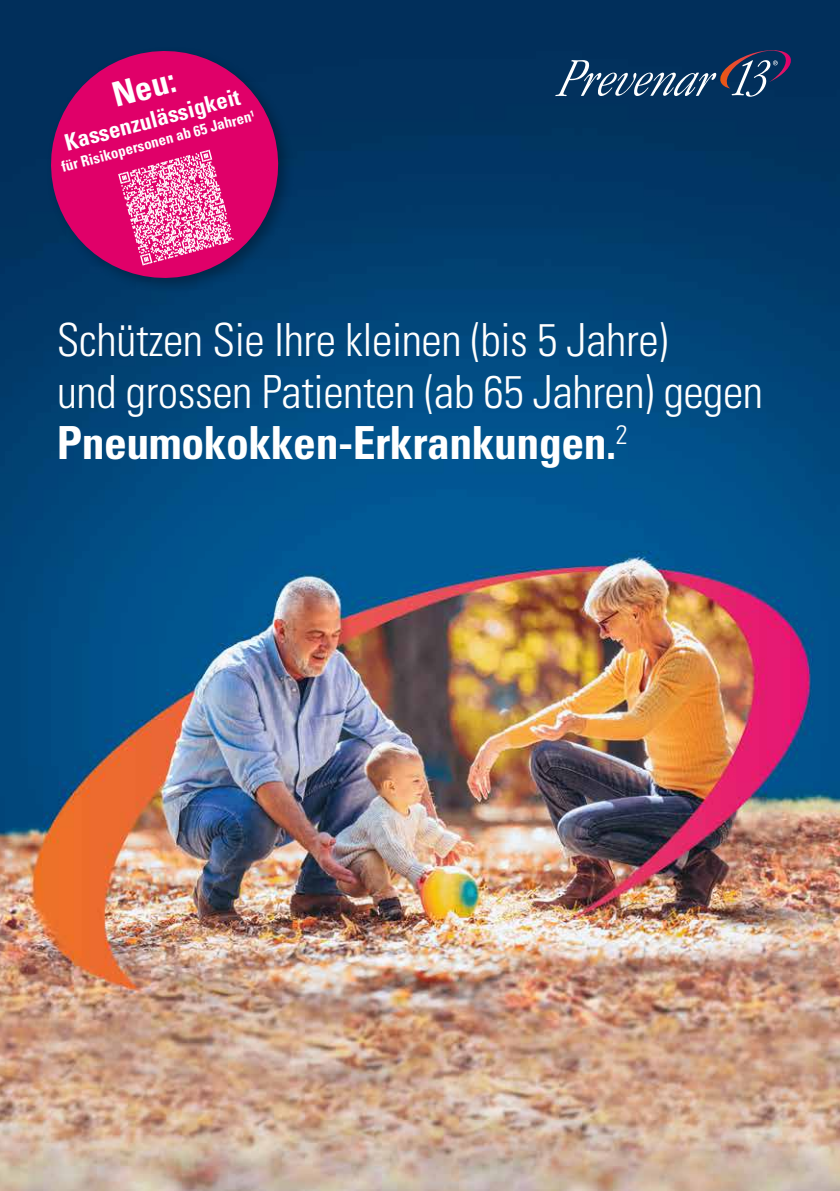
<style>
.page{position:relative;width:840px;height:1191px;background:#fff}
.page>*{position:absolute;margin:0;border:0;box-sizing:border-box;transform-origin:0 0}
.t1{font:300 condensed 45.6px/51.4px "Univers LT Std";letter-spacing:-.01em;color:#fff}
.t2{font:700 condensed 34px "Univers LT Std";color:#fff}
.t3{font:700 condensed 23px "Univers LT Std";color:#fff}
.t4{font:700 condensed 15px "Univers LT Std";color:#fff}
.s1{font-weight:700}
</style>
<div class="page">
<img style="left:0;top:0;width:839px;height:1191px">
<svg style="left:555px;top:49px;width:237px;height:48px;background:#284a6f"></svg>
<div style="left:46px;top:46px;width:249px;height:249px;background:#013867"></div>
<svg style="left:39px;top:39px;width:251px;height:251px;fill:#e00069"></svg>
<svg style="left:118px;top:150px;width:115px;height:115px;background:#e8559a"></svg>
<p class="t2" style="left:107px;top:76px;width:66px;rotate:-15deg">Neu:</p>
<p class="t3" style="left:62px;top:129px;width:182px;rotate:-15deg">Kassenzulässigkeit</p>
<p class="t4" style="left:59px;top:158px;width:201px;rotate:-15deg">für Risikopersonen ab 65 Jahren<sup>1</sup></p>
<p class="t1" style="left:57px;top:314px;width:707px">Schützen Sie Ihre kleinen (bis 5 Jahre)<br>und grossen Patienten (ab 65 Jahren) gegen<br><span class="s1">Pneumokokken-Erkrankungen.</span><sup>2</sup></p>
</div>
